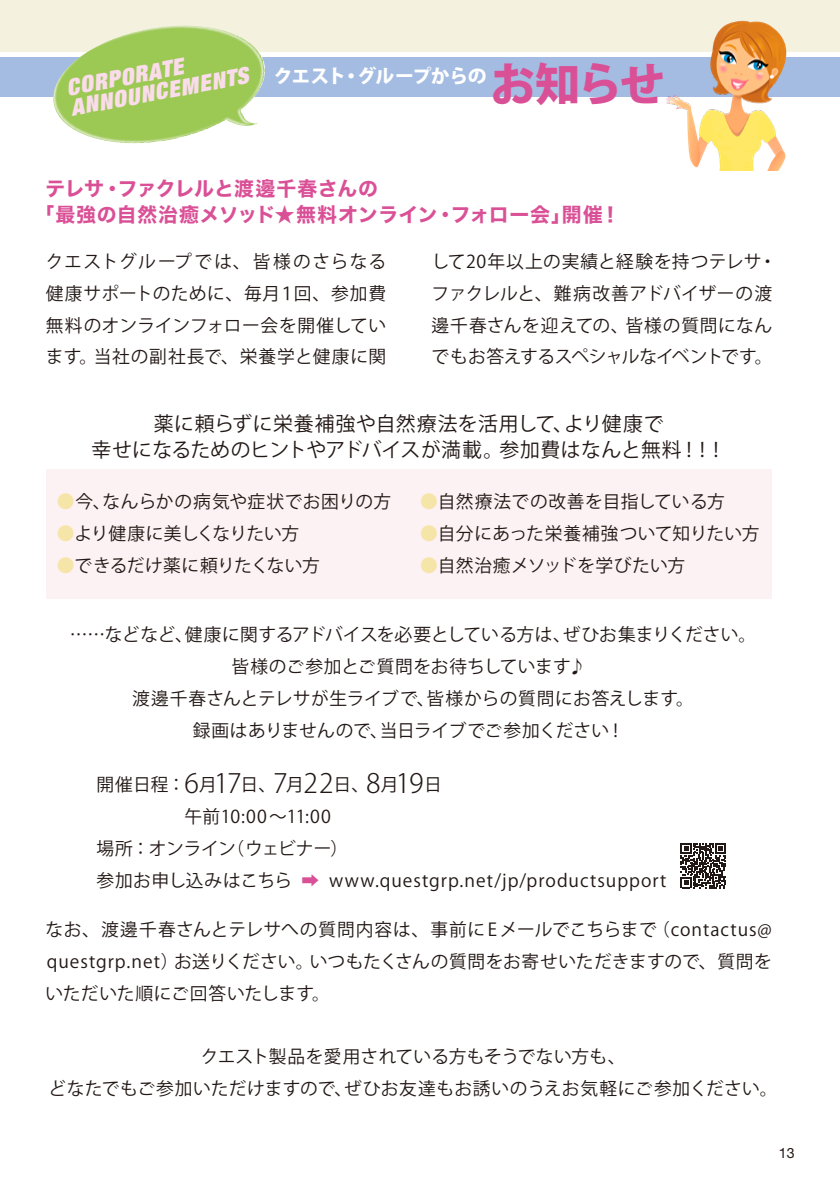
<style>
.page{position:relative;width:840px;height:1191px;background:#fff}
.page>*{position:absolute;margin:0;border:0;box-sizing:border-box;transform-origin:0 0}
.t1{font:800 45.4px "Koz Go Pr 6 N";color:#da5097}
.t2{font:italic 900 expanded 23px/20.8px "Helvetica Neue";color:#fadcea}
.t3{font:19.8px/26.2px "Koz Go Pr 6 N";letter-spacing:.015em;color:#221815;text-align:center}
.t4{font:19.8px/25.6px "Hiragino Sans W7";letter-spacing:.015em;color:#da5097}
.t5{font:800 18.8px "Koz Go Pr 6 N";letter-spacing:-.025em;color:#fff}
.t6{font:17.8px/31.8px "Koz Go Pr 6 N";letter-spacing:.015em;color:#221815;text-align:center}
.t7{font:17.8px "Koz Go Pr 6 N";letter-spacing:.055em;color:#221815}
.t8{font:17.8px "Koz Go Pr 6 N";letter-spacing:-.025em;color:#221815}
.t9{font:14.2px "Helvetica Neue";color:#221815}
.s1{color:#f6e5a9}
.s2{font-weight:300;font-size:26.6px}
.s3{color:#da5097}
</style>
<div class="page">
<div style="left:46px;top:469px;width:725px;height:129px;background:#fdf2f3"></div>
<svg style="left:680px;top:843px;width:45px;height:45px"></svg>
<div style="left:0;top:0;width:839px;height:51px;background:#f5f1df"></div>
<div style="left:0;top:57px;width:839px;height:39px;background:#a4bce2"></div>
<img style="left:48px;top:26px;width:219px;height:118px">
<img style="left:660px;top:20px;width:134px;height:151px">
<p class="t2" style="left:64px;top:77px;width:182px;rotate:-11deg">CORPORATE<br>ANNOUNCEMENTS</p>
<p class="t5" style="left:274px;top:65px;width:214px">クエスト・グループからの</p>
<h1 class="t1" style="left:490px;top:59px;width:176px">お知らせ</h1>
<p class="t4" style="left:34px;top:177px;width:587px;text-indent:11px">テレサ・ファクレルと渡邊千春さんの<br>「最強の自然治癒メソッド★無料オンライン・フォロー会」開催！</p>
<p class="t6" style="left:46px;top:246px;width:342px;text-align:justify">クエストグループでは、皆様のさらなる健康サポートのために、毎月１回、参加費無料のオンラインフォロー会を開催しています。当社の副社長で、栄養学と健康に関</p>
<p class="t6" style="left:431px;top:246px;width:346px;text-align:left">して20年以上の実績と経験を持つテレサ・ファクレルと、難病改善アドバイザーの渡邊千春さんを迎えての、皆様の質問になんでもお答えするスペシャルなイベントです。</p>
<p class="t3" style="left:91px;top:411px;width:635px">薬に頼らずに栄養補強や自然療法を活用して、より健康で<br>幸せになるためのヒントやアドバイスが満載。参加費はなんと無料！！！</p>
<p class="t6" style="left:57px;top:486px;width:336px"><span class="s1">●</span>今、なんらかの病気や症状でお困りの方</p>
<p class="t8" style="left:57px;top:523px;width:244px"><span class="s1">●</span>より健康に美しくなりたい方</p>
<p class="t8" style="left:57px;top:555px;width:264px"><span class="s1">●</span>できるだけ薬に頼りたくない方</p>
<p class="t6" style="left:420px;top:486px;width:306px"><span class="s1">●</span>自然療法での改善を目指している方</p>
<p class="t6" style="left:420px;top:517px;width:341px"><span class="s1">●</span>自分にあった栄養補強ついて知りたい方</p>
<p class="t6" style="left:420px;top:549px;width:266px"><span class="s1">●</span>自然治癒メソッドを学びたい方</p>
<p class="t6" style="left:70px;top:619px;width:687px">……などなど、健康に関するアドバイスを必要としている方は、ぜひお集まりください。皆様のご参加とご質問をお待ちしています♪<br>渡邊千春さんとテレサが生ライブで、皆様からの質問にお答えします。<br>録画はありませんので、当日ライブでご参加ください！</p>
<p class="t6" style="left:96px;top:769px;width:346px">開催日程：<span class="s2">6</span>月<span class="s2">17</span>日、<span class="s2">7</span>月<span class="s2">22</span>日、<span class="s2">8</span>月<span class="s2">19</span>日</p>
<p class="t6" style="left:184px;top:801px;width:148px">午前10:00〜11:00</p>
<p class="t8" style="left:96px;top:838px;width:253px">場所：オンライン（ウェビナー）</p>
<p class="t7" style="left:96px;top:870px;width:571px">参加お申し込みはこちら <span class="s3">➡</span> www.questgrp.net/jp/productsupport</p>
<p class="t6" style="left:45px;top:913px;width:727px;text-align:justify">なお、渡邊千春さんとテレサへの質問内容は、事前にE メールでこちらまで（contactus@ questgrp.net）お送りください。いつもたくさんの質問をお寄せいただきますので、質問をいただいた順にご回答いたします。</p>
<p class="t6" style="left:48px;top:1041px;width:730px">クエスト製品を愛用されている方もそうでない方も、<br>どなたでもご参加いただけますので、ぜひお友達もお誘いのうえお気軽にご参加ください。</p>
<p class="t9" style="left:778px;top:1144px;width:17px">13</p>
</div>
